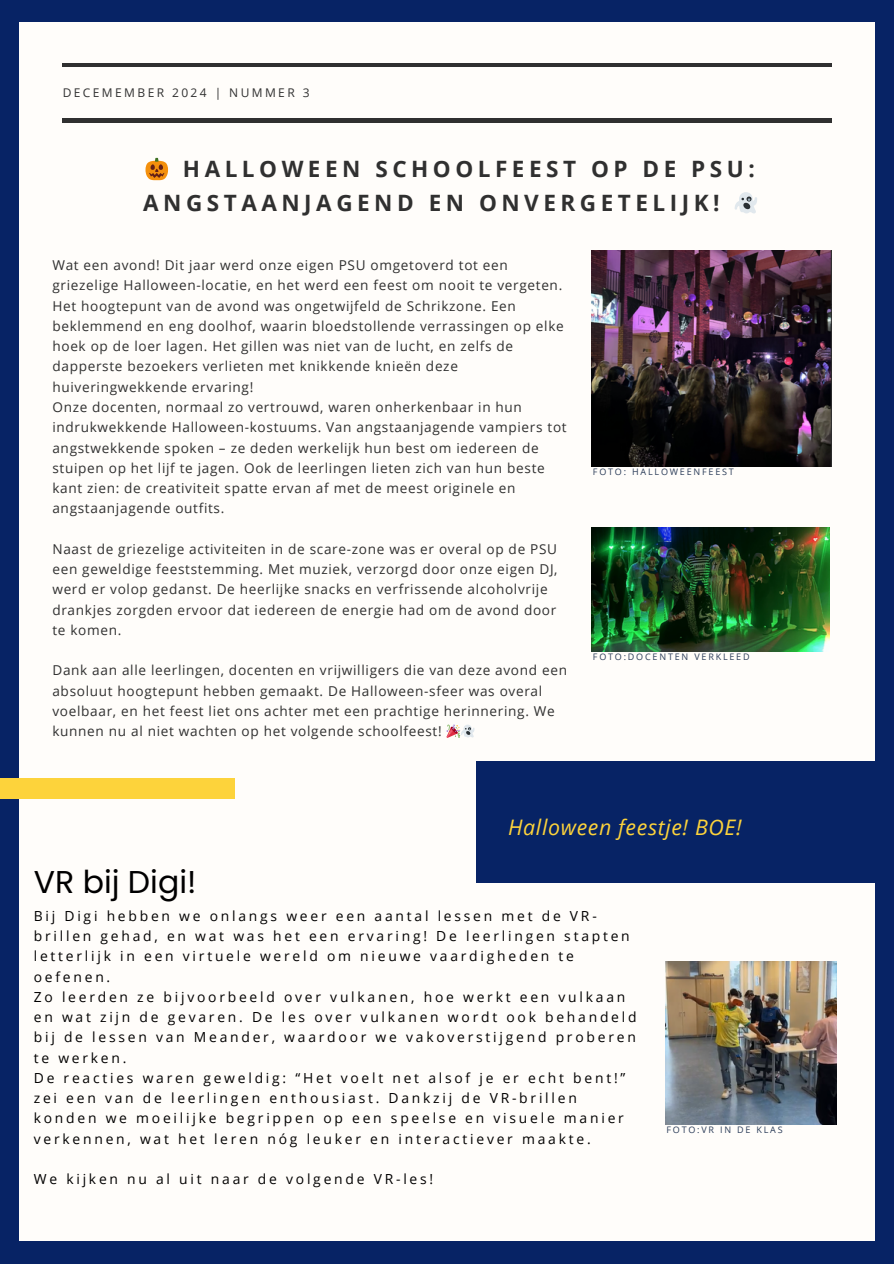
<style>
.page{position:relative;width:894px;height:1264px;background:#fff}
.page>*{position:absolute;margin:0;border:0;box-sizing:border-box;transform-origin:0 0}
.t1{font:31.5px "Poppins";color:#000}
.t2{font:700 22.5px/33.8px "Open Sans";letter-spacing:.2em;color:#303030}
.t3{font:italic 21.3px "Open Sans";letter-spacing:.03em;color:#fdd33b}
.t4{font:13.8px/20.2px "Open Sans";letter-spacing:.2em;color:#000}
.t5{font:13.65px/20.2px "Open Sans";letter-spacing:.05em;color:#303030}
.t6{font:12px "Open Sans";letter-spacing:.2em;color:#303030}
.t7{font:9px "Open Sans";letter-spacing:.2em;color:#2c3d59}
</style>
<div class="page">
<div style="left:0;top:0;width:893px;height:1263px;background:#072365"></div>
<div style="left:20px;top:23px;width:854px;height:1217px;background:#fffdfa"></div>
<hr style="left:63px;top:119px;width:768px;height:3px;background:#303030">
<hr style="left:63px;top:64px;width:768px;height:3px;background:#303030">
<div style="left:0;top:778px;width:235px;height:20px;background:#fdd33b"></div>
<div style="left:476px;top:761px;width:417px;height:121px;background:#072365"></div>
<img style="left:591px;top:251px;width:240px;height:216px">
<img style="left:591px;top:527px;width:238px;height:124px">
<img style="left:665px;top:961px;width:171px;height:163px">
<p class="t6" style="left:63px;top:84px;width:248px">DECEMEMBER 2024 | NUMMER 3</p>
<h4 class="t2" style="left:143px;top:152px;width:613px;text-indent:40px">HALLOWEEN SCHOOLFEEST OP DE PSU:<br>ANGSTAANJAGEND EN ONVERGETELIJK!</h4>
<h5 class="t5" style="left:52px;top:255px;width:515px">Wat een avond! Dit jaar werd onze eigen PSU omgetoverd tot een griezelige Halloween-locatie, en het werd een feest om nooit te vergeten.<br>Het hoogtepunt van de avond was ongetwijfeld de Schrikzone. Een beklemmend en eng doolhof, waarin bloedstollende verrassingen op elke hoek op de loer lagen. Het gillen was niet van de lucht, en zelfs de dapperste bezoekers verlieten met knikkende knieën deze huiveringwekkende ervaring!<br>Onze docenten, normaal zo vertrouwd, waren onherkenbaar in hun indrukwekkende Halloween-kostuums. Van angstaanjagende vampiers tot angstwekkende spoken – ze deden werkelijk hun best om iedereen de stuipen op het lijf te jagen. Ook de leerlingen lieten zich van hun beste kant zien: de creativiteit spatte ervan af met de meest originele en angstaanjagende outfits.</h5>
<p class="t5" style="left:52px;top:538px;width:506px">Naast de griezelige activiteiten in de scare-zone was er overal op de PSU een geweldige feeststemming. Met muziek, verzorgd door onze eigen DJ, werd er volop gedanst. De heerlijke snacks en verfrissende alcoholvrije drankjes zorgden ervoor dat iedereen de energie had om de avond door te komen.</p>
<h2 class="t5" style="left:52px;top:660px;width:516px">Dank aan alle leerlingen, docenten en vrijwilligers die van deze avond een absoluut hoogtepunt hebben gemaakt. De Halloween-sfeer was overal voelbaar, en het feest liet ons achter met een prachtige herinnering. We kunnen nu al niet wachten op het volgende schoolfeest!</h2>
<h4 class="t7" style="left:592px;top:465px;width:142px">FOTO: HALLOWEENFEEST</h4>
<h4 class="t7" style="left:592px;top:650px;width:158px">FOTO:DOCENTEN VERKLEED</h4>
<p class="t1" style="left:34px;top:860px;width:164px">VR bij Digi!</p>
<p class="t3" style="left:508px;top:812px;width:235px">Halloween feestje! BOE!</p>
<p class="t4" style="left:34px;top:905px;width:604px">Bij Digi hebben we onlangs weer een aantal lessen met de VR&shy;brillen gehad, en wat was het een ervaring! De leerlingen stapten letterlijk in een virtuele wereld om nieuwe vaardigheden te oefenen.<br>Zo leerden ze bijvoorbeeld over vulkanen, hoe werkt een vulkaan en wat zijn de gevaren. De les over vulkanen wordt ook behandeld bij de lessen van Meander, waardoor we vakoverstijgend proberen te werken.<br>De reacties waren geweldig: “Het voelt net alsof je er echt bent!” zei een van de leerlingen enthousiast. Dankzij de VR-brillen konden we moeilijke begrippen op een speelse en visuele manier verkennen, wat het leren nóg leuker en interactiever maakte.</p>
<p class="t4" style="left:34px;top:1168px;width:401px">We kijken nu al uit naar de volgende VR-les!</p>
<p class="t7" style="left:666px;top:1123px;width:118px">FOTO:VR IN DE KLAS</p>
</div>
